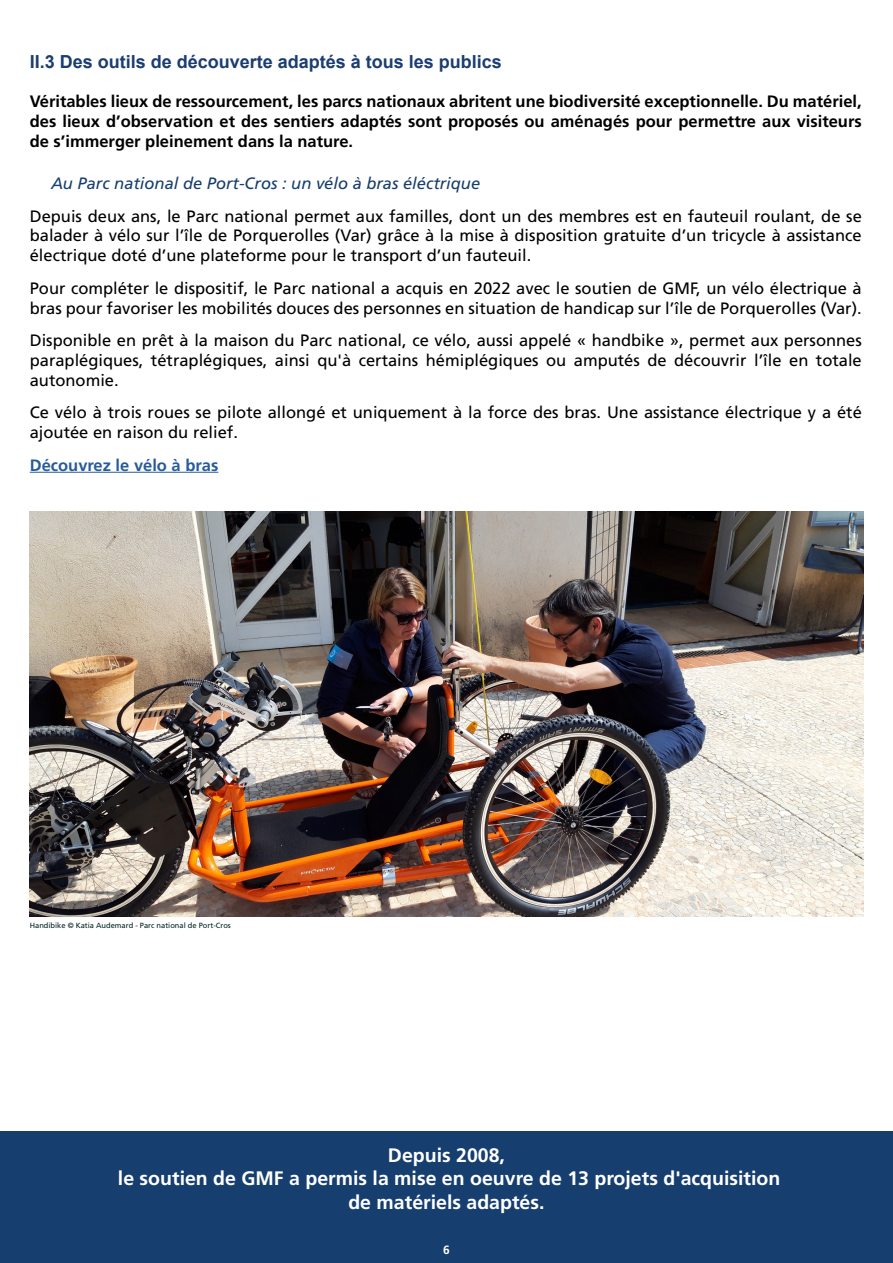
<style>
.page{position:relative;width:893px;height:1263px;background:#fff}
.page>*{position:absolute;margin:0;border:0;box-sizing:border-box;transform-origin:0 0}
.t1{font:700 19.5px/23.4px "Frutiger LT Std";color:#fff;text-align:center}
.t2{font:700 18px "Arial";color:#1b3d70}
.t3{font:16.5px/19.8px "Frutiger LT Std";color:#000;text-align:justify}
.t4{font:700 16.5px/19.8px "Frutiger LT Std";color:#000;text-align:justify}
.t5{font:italic 16.5px "Frutiger LT Std";color:#163e6f}
.t6{font:700 16.5px "Frutiger LT Std";color:#275b9b}
.t7{font:700 12px "Frutiger LT Std";color:#fff}
.t8{font:7.5px "Frutiger LT Std";color:#002321}
</style>
<div class="page">
<div style="left:0;top:1131px;width:893px;height:132px;background:#163e6f"></div>
<hr style="left:30px;top:472px;width:188px;height:1px;background:#275b9b">
<img style="left:30px;top:512px;width:833px;height:405px">
<p class="t2" style="left:30px;top:48px;width:474px">II.3 Des outils de découverte adaptés à tous les publics</p>
<p class="t4" style="left:30px;top:92px;width:833px">Véritables lieux de ressourcement, les parcs nationaux abritent une biodiversité exceptionnelle. Du matériel, des lieux d’observation et des sentiers adaptés sont proposés ou aménagés pour permettre aux visiteurs de s’immerger pleinement dans la nature.</p>
<p class="t5" style="left:51px;top:174px;width:431px">Au Parc national de Port-Cros : un vélo à bras éléctrique</p>
<p class="t3" style="left:30px;top:206px;width:834px">Depuis deux ans, le Parc national permet aux familles, dont un des membres est en fauteuil roulant, de se balader à vélo sur l’île de Porquerolles (Var) grâce à la mise à disposition gratuite d’un tricycle à assistance électrique doté d’une plateforme pour le transport d’un fauteuil.</p>
<p class="t3" style="left:30px;top:278px;width:833px">Pour compléter le dispositif, le Parc national a acquis en 2022 avec le soutien de GMF, un vélo électrique à bras pour favoriser les mobilités douces des personnes en situation de handicap sur l’île de Porquerolles (Var).</p>
<p class="t3" style="left:30px;top:330px;width:834px">Disponible en prêt à la maison du Parc national, ce vélo, aussi appelé « handbike », permet aux personnes paraplégiques, tétraplégiques, ainsi qu'à certains hémiplégiques ou amputés de découvrir l’île en totale autonomie.</p>
<p class="t3" style="left:30px;top:403px;width:834px">Ce vélo à trois roues se pilote allongé et uniquement à la force des bras. Une assistance électrique y a été ajoutée en raison du relief.</p>
<p class="t6" style="left:30px;top:455px;width:190px">Découvrez le vélo à bras</p>
<p class="t8" style="left:30px;top:921px;width:203px">Handibike © Katia Audemard - Parc national de Port-Cros</p>
<p class="t1" style="left:118px;top:1143px;width:664px">Depuis 2008,<br>le soutien de GMF a permis la mise en oeuvre de 13 projets d'acquisition de matériels adaptés.</p>
<p class="t7" style="left:443px;top:1243px;width:8px">6</p>
</div>
